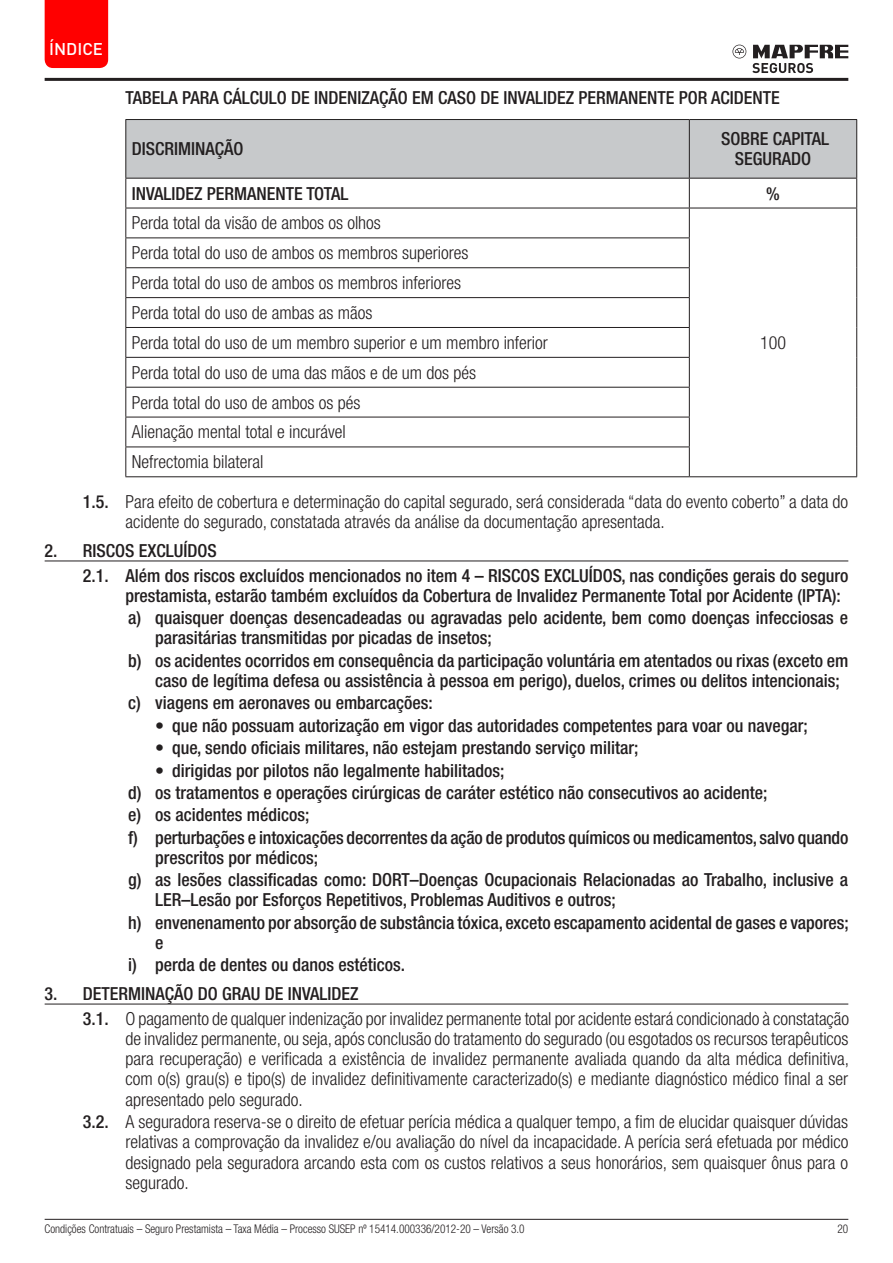
<style>
.page{position:relative;width:893px;height:1263px;background:#fff}
.page>*{position:absolute;margin:0;border:0;box-sizing:border-box;transform-origin:0 0}
.t1{font:500 condensed 18px/22.4px "Helvetica Neue LT Std";color:#231f20}
.t2{font:300 condensed 18px/29.8px "Helvetica Neue LT Std";color:#231f20}
.t3{font:500 16.8px "DIN";color:#fff}
.t4{font:300 condensed 12px "Helvetica Neue LT Std";color:#231f20;scale:.94 1}
.s1{font-weight:500}
.s2{font-weight:300}
</style>
<div class="page">
<hr style="left:45px;top:78px;width:803px;height:3px;background:#231f20">
<hr style="left:45px;top:1219px;width:803px;height:1px;background:#231f20">
<svg style="left:752px;top:45px;width:96px;height:28px"></svg>
<svg style="left:732px;top:45px;width:14px;height:13px"></svg>
<div style="left:45px;top:0;width:63px;height:68px;background:#f00"></div>
<hr style="left:45px;top:561px;width:803px;height:1px;background:#231f20">
<hr style="left:45px;top:1004px;width:803px;height:1px;background:#231f20">
<hr style="left:125px;top:417px;width:565px;height:1px;background:#231f20">
<hr style="left:125px;top:447px;width:565px;height:1px;background:#231f20">
<hr style="left:125px;top:417px;width:1px;height:30px;background:#231f20">
<svg style="left:125px;top:447px;width:1px;height:29px"></svg>
<hr style="left:125px;top:476px;width:564px;height:1px;background:#231f20">
<hr style="left:125px;top:119px;width:564px;height:1px;background:#231f20">
<hr style="left:689px;top:119px;width:168px;height:1px;background:#231f20">
<svg style="left:125px;top:120px;width:732px;height:297px"></svg>
<hr style="left:856px;top:387px;width:1px;height:30px;background:#231f20">
<hr style="left:689px;top:417px;width:1px;height:30px;background:#231f20">
<hr style="left:856px;top:417px;width:1px;height:30px;background:#231f20">
<svg style="left:689px;top:447px;width:1px;height:29px"></svg>
<svg style="left:856px;top:447px;width:1px;height:29px"></svg>
<hr style="left:689px;top:476px;width:168px;height:1px;background:#231f20">
<p class="t3" style="left:49px;top:38px;width:55px">ÍNDICE</p>
<p class="t1" style="left:125px;top:86px;width:76px">TABELA PARA</p>
<p class="t1" style="left:223px;top:86px;width:376px">CÁLCULO DE INDENIZAÇÃO EM CASO DE INVALIDEZ PERMA</p>
<p class="t1" style="left:628px;top:86px;width:144px">NENTE POR ACIDENTE</p>
<p class="t1" style="left:132px;top:137px;width:41px">DISCRIMI</p>
<p class="t1" style="left:195px;top:137px;width:48px">NAÇÃO</p>
<p class="t1" style="left:735px;top:128px;width:96px;line-height:20.2px;text-indent:-14px">SOBRE CAPITAL<br>SEGURADO</p>
<p class="t1" style="left:132px;top:182px;width:95px">INVALIDEZ PERMA</p>
<p class="t1" style="left:256px;top:182px;width:60px">NENTE TOTA</p>
<p class="t1" style="left:340px;top:182px;width:9px">L</p>
<p class="t1" style="left:766px;top:182px;width:15px">%</p>
<p class="t2" style="left:132px;top:208px;width:251px">Perda total da visão de ambos os olhos</p>
<p class="t2" style="left:132px;top:238px;width:418px">Perda total do uso de ambos os membros superiores<br>Perda total do uso de ambos os membros inferiores<br>Perda total do uso de ambas as mãos<br>Perda total do uso de um membro superior e um membro inferior Perda total do uso de uma das mãos e de um dos pés<br>Perda total do uso de ambos os pés<br>Alienação mental total e incurável<br>Nefrectomia bilateral</p>
<p class="t2" style="left:125px;top:491px;width:724px;line-height:20.2px;text-indent:-43px"><span class="s1">1.5.</span> Para efeito de cobertura e determinação do capital segurado, será considerada “data do evento coberto” a data do acidente do segurado, constatada através da análise da documentação apresentada.</p>
<p class="t1" style="left:45px;top:539px;width:27px">2. RI</p>
<p class="t2" style="left:760px;top:327px;width:27px">100</p>
<p class="t1" style="left:83px;top:538px;width:767px;line-height:24.5px;text-indent:14px">SCOS EXCLUÍDOS<br>2.1. Além dos riscos excluídos mencionados no item 4 – RISCOS EXCLUÍDOS, nas condições gerais do seguro</p>
<p class="t1" style="left:125px;top:584px;width:724px">prestamista, estarão também excluídos da Cobertura de Invalidez Permanente Total por Acidente (IPTA): a) quaisquer doenças desencadeadas ou agravadas pelo acidente, bem como doenças infecciosas e</p>
<p class="t1" style="left:128px;top:627px;width:722px;text-indent:27px">parasitárias transmitidas por picadas de insetos;<br>b) os acidentes ocorridos em consequência da participação voluntária em atentados ou rixas (exceto em</p>
<p class="t1" style="left:128px;top:669px;width:713px;text-indent:27px">caso de legítima defesa ou assistência à pessoa em perigo), duelos, crimes ou delitos intencionais; c) viagens em aeronaves ou embarcações:</p>
<p class="t1" style="left:155px;top:714px;width:654px"><span class="s2">•</span> que não possuam autorização em vigor das autoridades competentes para voar ou navegar;</p>
<p class="t1" style="left:155px;top:736px;width:485px"><span class="s2">•</span> que, sendo oficiais militares, não estejam prestando serviço militar;</p>
<p class="t1" style="left:128px;top:759px;width:722px;text-indent:27px"><span class="s2">•</span> dirigidas por pilotos não legalmente habilitados;<br>d) os tratamentos e operações cirúrgicas de caráter estético não consecutivos ao acidente;<br>e) os acidentes médicos;<br>f) perturbações e intoxicações decorrentes da ação de produtos químicos ou medicamentos, salvo quando</p>
<p class="t1" style="left:128px;top:846px;width:254px;text-indent:27px">prescritos por médicos;<br>g) as lesões classificadas como: DORT</p>
<p class="t1" style="left:155px;top:869px;width:695px;line-height:20.2px;text-indent:255px">–Doenças Ocupacionais Relacionadas ao Trabalho, inclusive a<br>LER–Lesão por Esforços Repetitivos, Problemas Auditivos e outros;</p>
<p class="t1" style="left:155px;top:912px;width:695px;line-height:20.2px;text-indent:-27px">h) envenenamento por absorção de substância tóxica, exceto escapamento acidental de gases e vapores; e</p>
<p class="t1" style="left:128px;top:954px;width:279px">i) perda de dentes ou danos estéticos.</p>
<p class="t1" style="left:45px;top:982px;width:25px">3. DETERMI</p>
<p class="t1" style="left:145px;top:982px;width:88px">NAÇÃO DO GRAU</p>
<p class="t2" style="left:83px;top:981px;width:768px;line-height:24.5px;text-indent:182px"><span class="s1">DE INVALIDEZ<br>3.1.</span> O pagamento de qualquer indenização por invalidez permanente total por acidente estará condicionado à constatação</p>
<p class="t2" style="left:125px;top:1028px;width:725px;line-height:20.2px;text-align:justify">de invalidez permanente, ou seja, após conclusão do tratamento do segurado (ou esgotados os recursos terapêuticos para recuperação) e verificada a existência de invalidez permanente avaliada quando da alta médica definitiva, com o(s) grau(s) e tipo(s) de invalidez definitivamente caracterizado(s) e mediante diagnóstico médico final a ser apresentado pelo segurado.</p>
<p class="t2" style="left:125px;top:1111px;width:724px;line-height:20.2px;text-align:justify;text-indent:-43px"><span class="s1">3.2.</span> A seguradora reserva-se o direito de efetuar perícia médica a qualquer tempo, a fim de elucidar quaisquer dúvidas relativas a comprovação da invalidez e/ou avaliação do nível da incapacidade. A perícia será efetuada por médico designado pela seguradora arcando esta com os custos relativos a seus honorários, sem quaisquer ônus para o segurado.</p>
<p class="t4" style="left:45px;top:1221px;width:512px">Condições Contratuais – Seguro Prestamista – Taxa Média – Processo SUSEP nº 15414.000336/2012-20 – Versão 3.0</p>
<p class="t4" style="left:837px;top:1221px;width:13px">20</p>
</div>
